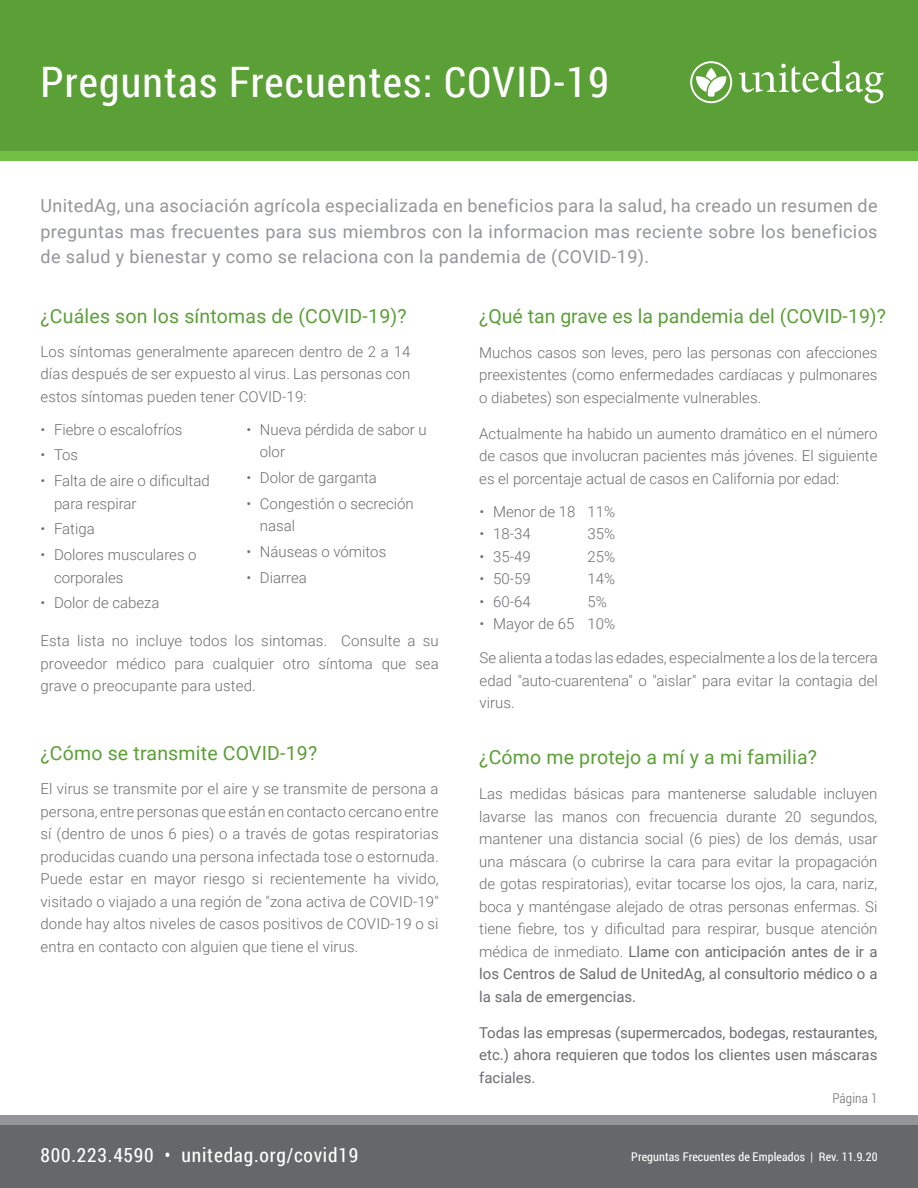
<style>
.page{position:relative;width:918px;height:1188px;background:#fff}
.page>*{position:absolute;margin:0;border:0;box-sizing:border-box;transform-origin:0 0}
.t1{font:42px "Roboto Condensed";letter-spacing:.03em;color:#fff}
.t2{font:19.5px "Roboto";letter-spacing:.01em;color:#5b9f37}
.t3{font:19.5px "Roboto Condensed";letter-spacing:.04em;color:#fff}
.t4{font:18px/25.5px "Roboto";letter-spacing:.02em;color:#939598;text-align:justify}
.t5{font:300 15px/22.5px "Roboto";color:#6c6d70;text-align:justify}
.t6{font:15px/22.5px "Roboto";color:#6c6d70;text-align:justify}
.t7{font:300 13.5px "Roboto Condensed";letter-spacing:.01em;color:#6c6d70}
.t8{font:12px "Roboto Condensed";letter-spacing:.01em;color:#fff}
.s1{font-weight:400}
</style>
<div class="page">
<div style="left:0;top:0;width:918px;height:151px;background:#5b9f37"></div>
<div style="left:0;top:151px;width:918px;height:9px;background:#71bf44"></div>
<svg style="left:690px;top:61px;width:42px;height:42px"></svg>
<svg style="left:739px;top:60px;width:145px;height:43px"></svg>
<div style="left:0;top:1125px;width:918px;height:63px;background:#66676a"></div>
<div style="left:0;top:1116px;width:918px;height:9px;background:#939598"></div>
<p class="t1" style="left:40px;top:53px;width:570px">Preguntas Frecuentes: COVID-19</p>
<p class="t4" style="left:40px;top:193px;width:839px">UnitedAg, una asociación agrícola especializada en beneficios para la salud, ha creado un resumen de preguntas mas frecuentes para sus miembros con la informacion mas reciente sobre los beneficios de salud y bienestar y como se relaciona con la pandemia de (COVID-19).</p>
<p class="t2" style="left:40px;top:303px;width:368px">¿Cuáles son los síntomas de (COVID-19)?</p>
<p class="t5" style="left:40px;top:339px;width:371px">Los síntomas generalmente aparecen dentro de 2 a 14 días después de ser expuesto al virus. Las personas con estos síntomas pueden tener COVID-19:</p>
<p class="t5" style="left:40px;top:418px;width:143px">• Fiebre o escalofríos</p>
<p class="t5" style="left:40px;top:443px;width:39px">• Tos</p>
<p class="t5" style="left:54px;top:469px;width:157px;text-indent:-14px">• Falta de aire o dificultad para respirar</p>
<p class="t5" style="left:40px;top:517px;width:56px">• Fatiga</p>
<p class="t5" style="left:54px;top:543px;width:144px;text-indent:-14px">• Dolores musculares o corporales</p>
<p class="t5" style="left:40px;top:591px;width:121px">• Dolor de cabeza</p>
<p class="t5" style="left:260px;top:418px;width:169px;text-indent:-14px">• Nueva pérdida de sabor u olor</p>
<p class="t5" style="left:246px;top:466px;width:132px">• Dolor de garganta</p>
<p class="t5" style="left:260px;top:492px;width:156px;text-indent:-14px">• Congestión o secreción nasal</p>
<p class="t5" style="left:246px;top:540px;width:141px">• Náuseas o vómitos</p>
<p class="t5" style="left:246px;top:566px;width:62px">• Diarrea</p>
<p class="t5" style="left:40px;top:629px;width:400px">Esta lista no incluye todos los sintomas. Consulte a su proveedor médico para cualquier otro síntoma que sea grave o preocupante para usted.</p>
<p class="t2" style="left:40px;top:739px;width:278px">¿Cómo se transmite COVID-19?</p>
<p class="t5" style="left:40px;top:777px;width:400px">El virus se transmite por el aire y se transmite de persona a persona, entre personas que están en contacto cercano entre sí (dentro de unos 6 pies) o a través de gotas respiratorias producidas cuando una persona infectada tose o estornuda.<br>Puede estar en mayor riesgo si recientemente ha vivido, visitado o viajado a una región de "zona activa de COVID-19" donde hay altos niveles de casos positivos de COVID-19 o si entra en contacto con alguien que tiene el virus.</p>
<p class="t2" style="left:479px;top:303px;width:408px">¿Qué tan grave es la pandemia del (COVID-19)?</p>
<p class="t5" style="left:479px;top:341px;width:400px">Muchos casos son leves, pero las personas con afecciones preexistentes (como enfermedades cardíacas y pulmonares o diabetes) son especialmente vulnerables.</p>
<p class="t5" style="left:479px;top:422px;width:400px">Actualmente ha habido un aumento dramático en el número de casos que involucran pacientes más jóvenes. El siguiente es el porcentaje actual de casos en California por edad:</p>
<p class="t5" style="left:480px;top:500px;width:137px">• Menor de 18 11%</p>
<p class="t5" style="left:480px;top:522px;width:53px">• 18-34</p>
<p class="t5" style="left:588px;top:522px;width:29px">35%</p>
<p class="t5" style="left:480px;top:545px;width:53px">• 35-49</p>
<p class="t5" style="left:588px;top:545px;width:29px">25%</p>
<p class="t5" style="left:480px;top:567px;width:53px">• 50-59</p>
<p class="t5" style="left:588px;top:567px;width:29px">14%</p>
<p class="t5" style="left:480px;top:590px;width:53px">• 60-64</p>
<p class="t5" style="left:588px;top:590px;width:21px">5%</p>
<p class="t5" style="left:480px;top:612px;width:137px">• Mayor de 65 10%</p>
<p class="t5" style="left:480px;top:646px;width:400px">Se alienta a todas las edades, especialmente a los de la tercera edad "auto-cuarentena" o "aislar" para evitar la contagia del virus.</p>
<p class="t2" style="left:479px;top:743px;width:339px">¿Cómo me protejo a mí y a mi familia?</p>
<p class="t5" style="left:479px;top:782px;width:400px">Las medidas básicas para mantenerse saludable incluyen lavarse las manos con frecuencia durante 20 segundos, mantener una distancia social (6 pies) de los demás, usar una máscara (o cubrirse la cara para evitar la propagación de gotas respiratorias), evitar tocarse los ojos, la cara, nariz, boca y manténgase alejado de otras personas enfermas. Si tiene fiebre, tos y dificultad para respirar, busque atención médica de inmediato. <span class="s1">Llame con anticipación antes de ir a los Centros de Salud de UnitedAg, al consultorio médico o a la sala de emergencias.</span></p>
<p class="t6" style="left:479px;top:1020px;width:400px">Todas las empresas (supermercados, bodegas, restaurantes, etc.) ahora requieren que todos los clientes usen máscaras faciales.</p>
<p class="t7" style="left:832px;top:1089px;width:47px">Página 1</p>
<p class="t3" style="left:40px;top:1141px;width:319px">800.223.4590 • unitedag.org/covid19</p>
<p class="t8" style="left:631px;top:1149px;width:248px">Preguntas Frecuentes de Empleados | Rev. 11.9.20</p>
</div>
